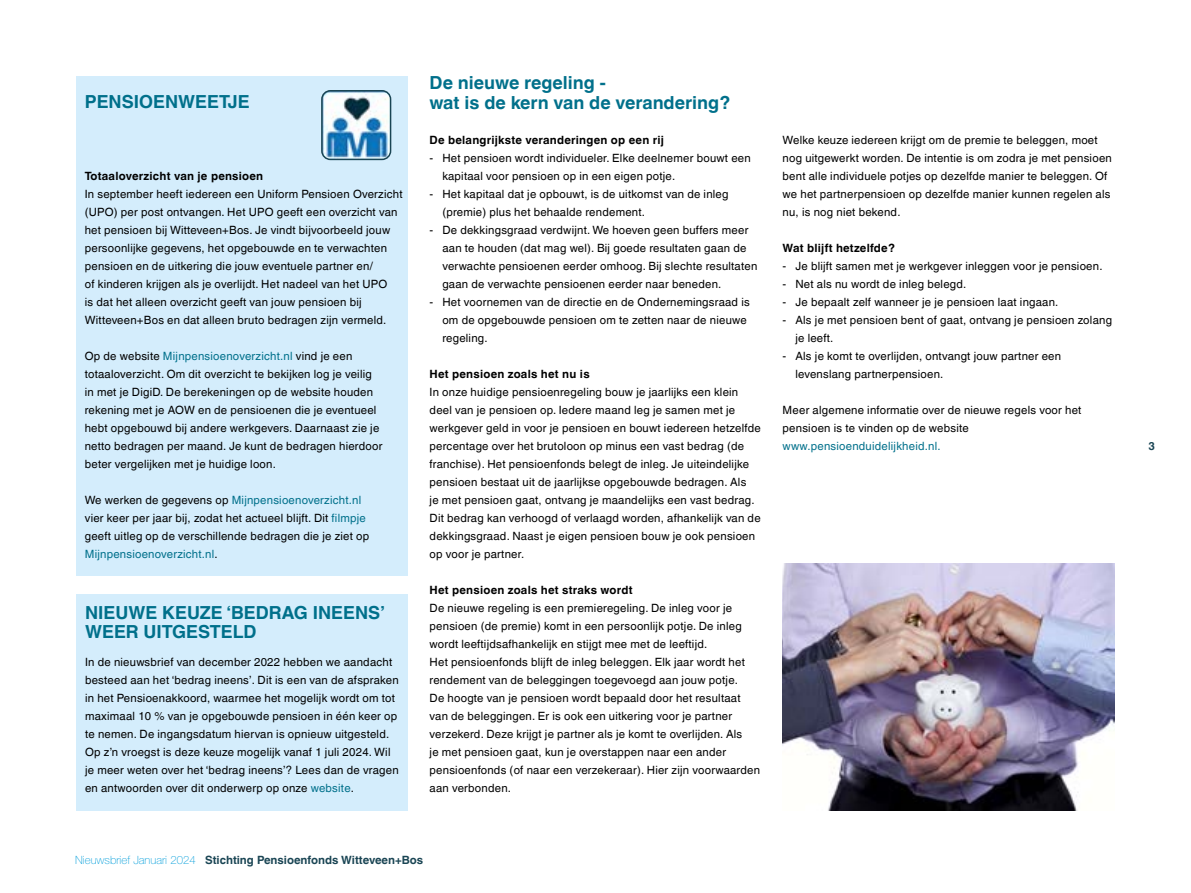
<style>
.page{position:relative;width:1191px;height:893px;background:#fff}
.page>*{position:absolute;margin:0;border:0;box-sizing:border-box;transform-origin:0 0}
.t1{font:700 18px/19.4px "Helvetica World";color:#00708b}
.t2{font:11.4px/18px "Helvetica World";letter-spacing:.02em;color:#000}
.t3{font:700 11.4px "Helvetica World";letter-spacing:.02em;color:#000}
.t4{font:700 11.4px "Helvetica World";color:#1a4554}
.t5{font:11.4px "Helvetica World";letter-spacing:.02em;color:#00708b}
.s1{color:#00708b}
.s2{font-family:"Helvetica Neue LTGEO 35";font-weight:100;color:#039edb}
</style>
<div class="page">
<div style="left:77px;top:77px;width:331px;height:499px;background:#d4edfc"></div>
<div style="left:77px;top:594px;width:331px;height:216px;background:#d4edfc"></div>
<img style="left:322px;top:91px;width:68px;height:68px">
<div style="left:321px;top:90px;width:70px;height:70px;border:2px solid #1a4554;border-radius:9px"></div>
<img style="left:782px;top:564px;width:332px;height:246px">
<h1 class="t1" style="left:85px;top:92px;width:166px">PENSIOENWEETJE</h1>
<p class="t3" style="left:85px;top:169px;width:180px">Totaaloverzicht van je pensioen</p>
<p class="t2" style="left:85px;top:185px;width:319px">In september heeft iedereen een Uniform Pensioen Overzicht (UPO) per post ontvangen. Het UPO geeft een overzicht van het pensioen bij Witteveen+Bos. Je vindt bijvoorbeeld jouw persoonlijke gegevens, het opgebouwde en te verwachten pensioen en de uitkering die jouw eventuele partner en/<br>of kinderen krijgen als je overlijdt. Het nadeel van het UPO<br>is dat het alleen overzicht geeft van jouw pensioen bij Witteveen+Bos en dat alleen bruto bedragen zijn vermeld.</p>
<p class="t2" style="left:85px;top:347px;width:299px">Op de website <span class="s1">Mijnpensioenoverzicht.nl</span> vind je een totaaloverzicht. Om dit overzicht te bekijken log je veilig in met je DigiD. De berekeningen op de website houden rekening met je AOW en de pensioenen die je eventueel hebt opgebouwd bij andere werkgevers. Daarnaast zie je netto bedragen per maand. Je kunt de bedragen hierdoor beter vergelijken met je huidige loon.</p>
<p class="t2" style="left:85px;top:491px;width:286px">We werken de gegevens op <span class="s1">Mijnpensioenoverzicht.nl </span>vier keer per jaar bij, zodat het actueel blijft. Dit <span class="s1">filmpje </span>geeft uitleg op de verschillende bedragen die je ziet op <span class="s1">Mijnpensioenoverzicht.nl</span>.</p>
<h1 class="t1" style="left:85px;top:603px;width:301px">NIEUWE KEUZE ‘BEDRAG INEENS’<br>WEER UITGESTELD</h1>
<p class="t2" style="left:85px;top:653px;width:315px">In de nieuwsbrief van december 2022 hebben we aandacht besteed aan het ‘bedrag ineens’. Dit is een van de afspraken in het Pensioenakkoord, waarmee het mogelijk wordt om tot maximaal 10 % van je opgebouwde pensioen in één keer op te nemen. De ingangsdatum hiervan is opnieuw uitgesteld.<br>Op z’n vroegst is deze keuze mogelijk vanaf 1 juli 2024. Wil je meer weten over het ‘bedrag ineens’? Lees dan de vragen en antwoorden over dit onderwerp op onze <span class="s1">website</span>.</p>
<h1 class="t1" style="left:429px;top:74px;width:302px">De nieuwe regeling -<br>wat is de kern van de verandering?</h1>
<p class="t3" style="left:429px;top:133px;width:236px">De belangrijkste veranderingen op een rij</p>
<p class="t2" style="left:442px;top:149px;width:310px;text-indent:-13px">- Het pensioen wordt individueler. Elke deelnemer bouwt een kapitaal voor pensioen op in een eigen potje.</p>
<p class="t2" style="left:442px;top:185px;width:288px;text-indent:-13px">- Het kapitaal dat je opbouwt, is de uitkomst van de inleg (premie) plus het behaalde rendement.</p>
<p class="t2" style="left:442px;top:221px;width:316px;text-indent:-13px">- De dekkingsgraad verdwijnt. We hoeven geen buffers meer aan te houden (dat mag wel). Bij goede resultaten gaan de verwachte pensioenen eerder omhoog. Bij slechte resultaten gaan de verwachte pensioenen eerder naar beneden.</p>
<p class="t2" style="left:442px;top:293px;width:309px;text-indent:-13px">- Het voornemen van de directie en de Ondernemingsraad is om de opgebouwde pensioen om te zetten naar de nieuwe regeling.</p>
<p class="t3" style="left:429px;top:367px;width:162px">Het pensioen zoals het nu is</p>
<p class="t2" style="left:429px;top:383px;width:333px">In onze huidige pensioenregeling bouw je jaarlijks een klein deel van je pensioen op. Iedere maand leg je samen met je werkgever geld in voor je pensioen en bouwt iedereen hetzelfde percentage over het brutoloon op minus een vast bedrag (de franchise). Het pensioenfonds belegt de inleg. Je uiteindelijke pensioen bestaat uit de jaarlijkse opgebouwde bedragen. Als<br>je met pensioen gaat, ontvang je maandelijks een vast bedrag.<br>Dit bedrag kan verhoogd of verlaagd worden, afhankelijk van de dekkingsgraad. Naast je eigen pensioen bouw je ook pensioen op voor je partner.</p>
<p class="t3" style="left:429px;top:583px;width:204px">Het pensioen zoals het straks wordt</p>
<p class="t2" style="left:429px;top:599px;width:332px">De nieuwe regeling is een premieregeling. De inleg voor je pensioen (de premie) komt in een persoonlijk potje. De inleg wordt leeftijdsafhankelijk en stijgt mee met de leeftijd.<br>Het pensioenfonds blijft de inleg beleggen. Elk jaar wordt het rendement van de beleggingen toegevoegd aan jouw potje.<br>De hoogte van je pensioen wordt bepaald door het resultaat van de beleggingen. Er is ook een uitkering voor je partner verzekerd. Deze krijgt je partner als je komt te overlijden. Als<br>je met pensioen gaat, kun je overstappen naar een ander pensioenfonds (of naar een verzekeraar). Hier zijn voorwaarden aan verbonden.</p>
<p class="t2" style="left:782px;top:131px;width:331px">Welke keuze iedereen krijgt om de premie te beleggen, moet nog uitgewerkt worden. De intentie is om zodra je met pensioen bent alle individuele potjes op dezelfde manier te beleggen. Of we het partnerpensioen op dezelfde manier kunnen regelen als nu, is nog niet bekend.</p>
<p class="t3" style="left:782px;top:241px;width:114px">Wat blijft hetzelfde?</p>
<p class="t2" style="left:782px;top:257px;width:321px">- Je blijft samen met je werkgever inleggen voor je pensioen.</p>
<p class="t2" style="left:782px;top:275px;width:185px">- Net als nu wordt de inleg belegd.</p>
<p class="t2" style="left:782px;top:293px;width:277px">- Je bepaalt zelf wanneer je je pensioen laat ingaan.</p>
<p class="t2" style="left:795px;top:311px;width:318px;text-indent:-13px">- Als je met pensioen bent of gaat, ontvang je pensioen zolang je leeft.</p>
<p class="t2" style="left:795px;top:347px;width:267px;text-indent:-13px">- Als je komt te overlijden, ontvangt jouw partner een levenslang partnerpensioen.</p>
<p class="t2" style="left:782px;top:401px;width:300px">Meer algemene informatie over de nieuwe regels voor het pensioen is te vinden op de website</p>
<p class="t5" style="left:782px;top:439px;width:159px">www.pensioenduidelijkheid.nl.</p>
<p class="t4" style="left:75px;top:853px;width:349px"><span class="s2">Nieuwsbrief Januari 2024</span> Stichting Pensioenfonds Witteveen+Bos</p>
<p class="t4" style="left:1148px;top:439px;width:8px">3</p>
</div>
